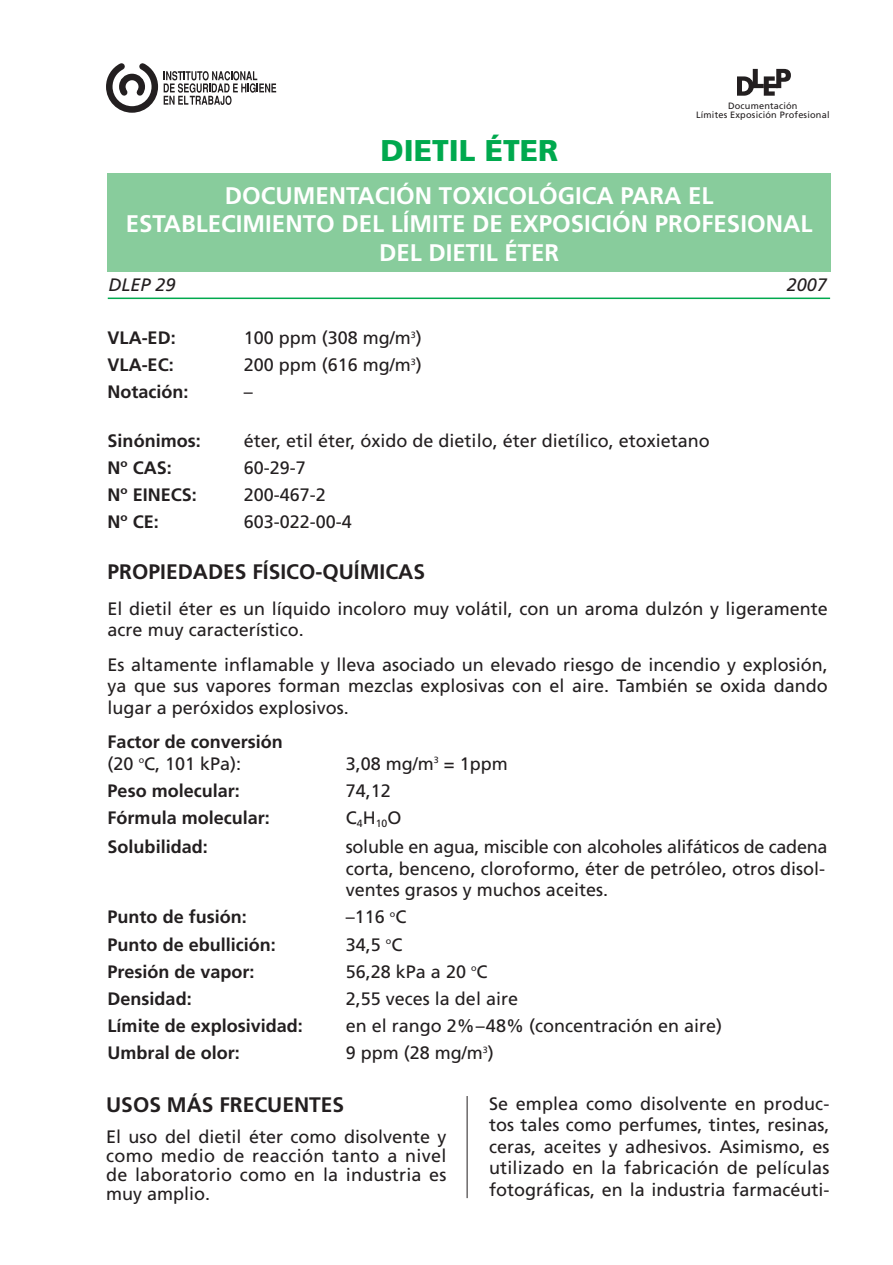
<style>
.page{position:relative;width:893px;height:1265px;background:#fff}
.page>*{position:absolute;margin:0;border:0;box-sizing:border-box;transform-origin:0 0}
.t1{font:900 30px "Frutiger";color:#00a94e}
.t2{font:700 24px/28.8px "Frutiger";color:#fff;text-align:center}
.t3{font:700 21px "Frutiger";color:#231f20}
.t4{font:18px/21.6px "Frutiger";color:#231f20;text-align:justify}
.t5{font:700 18px/21.6px "Frutiger";color:#231f20}
.t6{font:italic 18px "Frutiger";color:#231f20}
.t7{font:9.15px/9.9px "Frutiger";letter-spacing:.02em;color:#231f20;text-align:center}
.s1{font-weight:400}
</style>
<div class="page">
<div style="left:107px;top:174px;width:723px;height:98px;background:#88cc9c"></div>
<svg style="left:106px;top:63px;width:170px;height:50px"></svg>
<hr style="left:108px;top:297px;width:722px;height:2px;background:#00a94e">
<svg style="left:737px;top:69px;width:53px;height:27px"></svg>
<hr style="left:466px;top:1096px;width:1px;height:102px;background:#231f20">
<p class="t7" style="left:696px;top:101px;width:135px">Documentación<br>Límites Exposición Profesional</p>
<h1 class="t1" style="left:380px;top:139px;width:179px">DIETIL ÉTER</h1>
<h2 class="t2" style="left:126px;top:183px;width:688px">DOCUMENTACIÓN TOXICOLÓGICA PARA EL<br>ESTABLECIMIENTO DEL LÍMITE DE EXPOSICIÓN PROFESIONAL<br>DEL DIETIL ÉTER</h2>
<p class="t6" style="left:108px;top:278px;width:69px">DLEP 29</p>
<p class="t6" style="left:786px;top:278px;width:42px">2007</p>
<p class="t5" style="left:108px;top:328px;width:69px">VLA-ED:</p>
<p class="t4" style="left:244px;top:328px;width:180px">100 ppm (308 mg/m<sup>3</sup>)</p>
<p class="t5" style="left:108px;top:355px;width:67px">VLA-EC:</p>
<p class="t4" style="left:244px;top:355px;width:180px">200 ppm (616 mg/m<sup>3</sup>)</p>
<p class="t5" style="left:108px;top:383px;width:82px">Notación:</p>
<p class="t4" style="left:244px;top:383px;width:10px">–</p>
<p class="t5" style="left:108px;top:431px;width:94px">Sinónimos:</p>
<p class="t4" style="left:244px;top:431px;width:467px">éter, etil éter, óxido de dietilo, éter dietílico, etoxietano</p>
<p class="t5" style="left:108px;top:458px;width:66px">Nº CAS:</p>
<p class="t4" style="left:244px;top:458px;width:64px">60-29-7</p>
<p class="t5" style="left:108px;top:485px;width:91px">Nº EINECS:</p>
<p class="t4" style="left:244px;top:485px;width:84px">200-467-2</p>
<p class="t5" style="left:108px;top:512px;width:53px">Nº CE:</p>
<p class="t4" style="left:244px;top:512px;width:110px">603-022-00-4</p>
<p class="t3" style="left:108px;top:563px;width:319px">PROPIEDADES FÍSICO-QUÍMICAS</p>
<p class="t4" style="left:108px;top:599px;width:721px">El dietil éter es un líquido incoloro muy volátil, con un aroma dulzón y ligeramente acre muy característico.</p>
<p class="t4" style="left:108px;top:655px;width:721px">Es altamente inflamable y lleva asociado un elevado riesgo de incendio y explosión, ya que sus vapores forman mezclas explosivas con el aire. También se oxida dando lugar a peróxidos explosivos.</p>
<p class="t5" style="left:108px;top:732px;width:176px">Factor de conversión <span class="s1">(20</span> <sup>o</sup><span class="s1">C, 101 kPa):</span></p>
<p class="t4" style="left:346px;top:754px;width:163px">3,08 mg/m<sup>3</sup> = 1ppm</p>
<p class="t5" style="left:108px;top:781px;width:134px">Peso molecular:</p>
<p class="t4" style="left:346px;top:781px;width:47px">74,12</p>
<p class="t5" style="left:108px;top:808px;width:164px">Fórmula molecular:</p>
<p class="t4" style="left:346px;top:808px;width:57px">C<sub>4</sub>H<sub>10</sub>O</p>
<p class="t5" style="left:108px;top:837px;width:101px">Solubilidad:</p>
<p class="t4" style="left:346px;top:837px;width:483px;text-align:left">soluble en agua, miscible con alcoholes alifáticos de cadena corta, benceno, cloroformo, éter de petróleo, otros disol&shy;ventes grasos y muchos aceites.</p>
<p class="t5" style="left:108px;top:907px;width:140px">Punto de fusión:</p>
<p class="t4" style="left:346px;top:907px;width:62px">–116 <sup>o</sup>C</p>
<p class="t5" style="left:108px;top:934px;width:169px">Punto de ebullición:</p>
<p class="t4" style="left:346px;top:934px;width:58px">34,5 <sup>o</sup>C</p>
<p class="t5" style="left:108px;top:962px;width:148px">Presión de vapor:</p>
<p class="t4" style="left:346px;top:962px;width:143px">56,28 kPa a 20 <sup>o</sup>C</p>
<p class="t5" style="left:108px;top:989px;width:85px">Densidad:</p>
<p class="t4" style="left:346px;top:989px;width:174px">2,55 veces la del aire</p>
<p class="t5" style="left:108px;top:1016px;width:197px">Límite de explosividad:</p>
<p class="t4" style="left:346px;top:1016px;width:378px">en el rango 2%–48% (concentración en aire)</p>
<p class="t5" style="left:108px;top:1043px;width:134px">Umbral de olor:</p>
<p class="t4" style="left:346px;top:1043px;width:149px">9 ppm (28 mg/m<sup>3</sup>)</p>
<p class="t3" style="left:106px;top:1096px;width:240px">USOS MÁS FRECUENTES</p>
<p class="t4" style="left:106px;top:1129px;width:342px;line-height:18.8px">El uso del dietil éter como disolvente y como medio de reacción tanto a nivel de laboratorio como en la industria es muy amplio.</p>
<p class="t4" style="left:489px;top:1093px;width:342px">Se emplea como disolvente en produc&shy;tos tales como perfumes, tintes, resinas, ceras, aceites y adhesivos. Asimismo, es utilizado en la fabricación de películas fotográficas, en la industria farmacéuti-</p>
</div>
